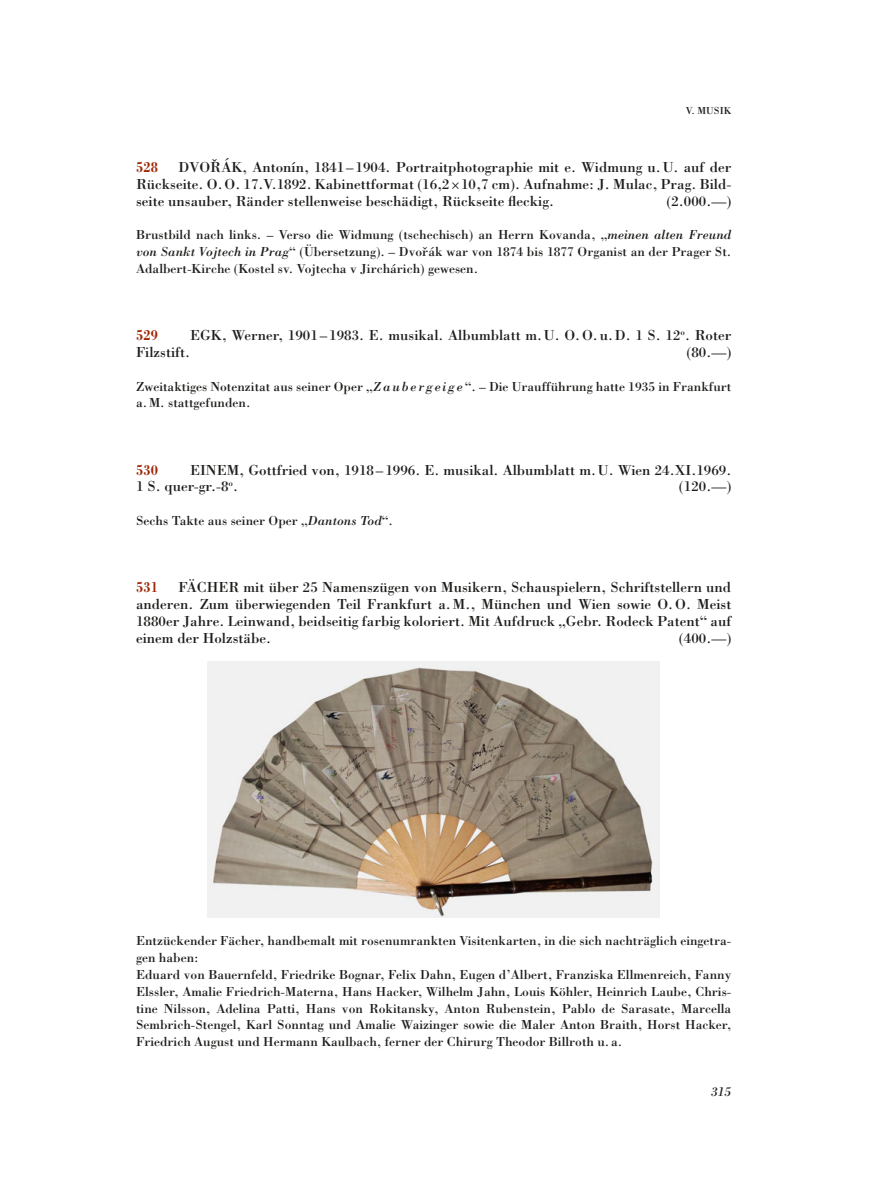
<style>
.page{position:relative;width:893px;height:1191px;background:#fff}
.page>*{position:absolute;margin:0;border:0;box-sizing:border-box;transform-origin:0 0}
.t1{font:15px/16.8px "Bodoni Std";color:#1d1d1b;text-align:justify}
.t2{font:700 15px "Bodoni Std";color:#9e2705;scale:.8 1}
.t3{font:13.5px/16.8px "Bodoni Std";color:#1d1d1b}
.t4{font:italic 13.5px "Bodoni Std";color:#1d1d1b}
.t5{font:10.5px "Bodoni Std";color:#1d1d1b}
.s1{font-style:italic}
</style>
<div class="page">
<img style="left:208px;top:662px;width:452px;height:255px">
<p class="t5" style="left:686px;top:104px;width:47px">V. MUSIK</p>
<p class="t1" style="left:136px;top:159px;width:597px;text-indent:43px">DVORˇ ÁK, Antonín, 1841–1904. Portraitphotographie mit e. Widmung u.U. auf der Rückseite. O.O. 17.V.1892. Kabinettformat (16,2× 10,7 cm). Aufnahme: J. Mulac, Prag. Bild&shy;seite unsauber, Ränder stellenweise beschädigt, Rückseite fleckig.</p>
<p class="t2" style="left:136px;top:158px;width:29px">528</p>
<p class="t1" style="left:666px;top:192px;width:66px">(2.000.—)</p>
<p class="t3" style="left:136px;top:226px;width:597px;text-align:justify">Brustbild nach links. – Verso die Widmung (tschechisch) an Herrn Kovanda, „<span class="s1">meinen alten Freund von Sankt Vojtech in Prag</span>“ (Übersetzung). – Dvorˇ ák war von 1874 bis 1877 Organist an der Prager St.<br>Adalbert-Kirche (Kostel sv. Vojtecha v Jirchárich) gewesen.</p>
<p class="t2" style="left:136px;top:326px;width:29px">529</p>
<p class="t1" style="left:136px;top:327px;width:597px;text-indent:54px">EGK, Werner, 1901 – 1983. E. musikal. Albumblatt m.U. O.O.u.D. 1 S. 12<sup>o</sup>. Roter<br>Filzstift.</p>
<p class="t1" style="left:686px;top:343px;width:46px">(80.—)</p>
<p class="t3" style="left:136px;top:377px;width:597px">Zweitaktiges Notenzitat aus seiner Oper „<span class="s1">Zaubergeige</span> “. – Die Uraufführung hatte 1935 in Frankfurt a.M. stattgefunden.</p>
<p class="t2" style="left:136px;top:460px;width:29px">530</p>
<p class="t1" style="left:136px;top:461px;width:597px;text-indent:54px">EINEM, Gottfried von, 1918–1996. E. musikal. Albumblatt m.U. Wien 24.XI.1969.<br>1 S. quer-gr.-8<sup>o</sup>.</p>
<p class="t1" style="left:679px;top:478px;width:54px">(120.—)</p>
<p class="t3" style="left:136px;top:512px;width:259px">Sechs Takte aus seiner Oper „<span class="s1">Dantons Tod</span>“.</p>
<p class="t1" style="left:136px;top:579px;width:597px;text-indent:43px">FÄCHER mit über 25 Namenszügen von Musikern, Schauspielern, Schriftstellern und anderen. Zum überwiegenden Teil Frankfurt a.M., München und Wien sowie O.O. Meist 1880er Jahre. Leinwand, beidseitig farbig koloriert. Mit Aufdruck „Gebr. Rodeck Patent“ auf einem der Holzstäbe.</p>
<p class="t2" style="left:136px;top:578px;width:29px">531</p>
<p class="t1" style="left:679px;top:629px;width:54px">(400.—)</p>
<p class="t3" style="left:136px;top:932px;width:597px">Entzückender Fächer, handbemalt mit rosenumrankten Visitenkarten, in die sich nachträglich eingetra&shy;gen haben:<br>Eduard von Bauernfeld, Friedrike Bognar, Felix Dahn, Eugen d’Albert, Franziska Ellmenreich, Fanny Elssler, Amalie Friedrich-Materna, Hans Hacker, Wilhelm Jahn, Louis Köhler, Heinrich Laube, Chris&shy;tine Nilsson, Adelina Patti, Hans von Rokitansky, Anton Rubenstein, Pablo de Sarasate, Marcella Sembrich-Stengel, Karl Sonntag und Amalie Waizinger sowie die Maler Anton Braith, Horst Hacker, Friedrich August und Hermann Kaulbach, ferner der Chirurg Theodor Billroth u.a.</p>
<p class="t4" style="left:711px;top:1083px;width:22px">315</p>
</div>
